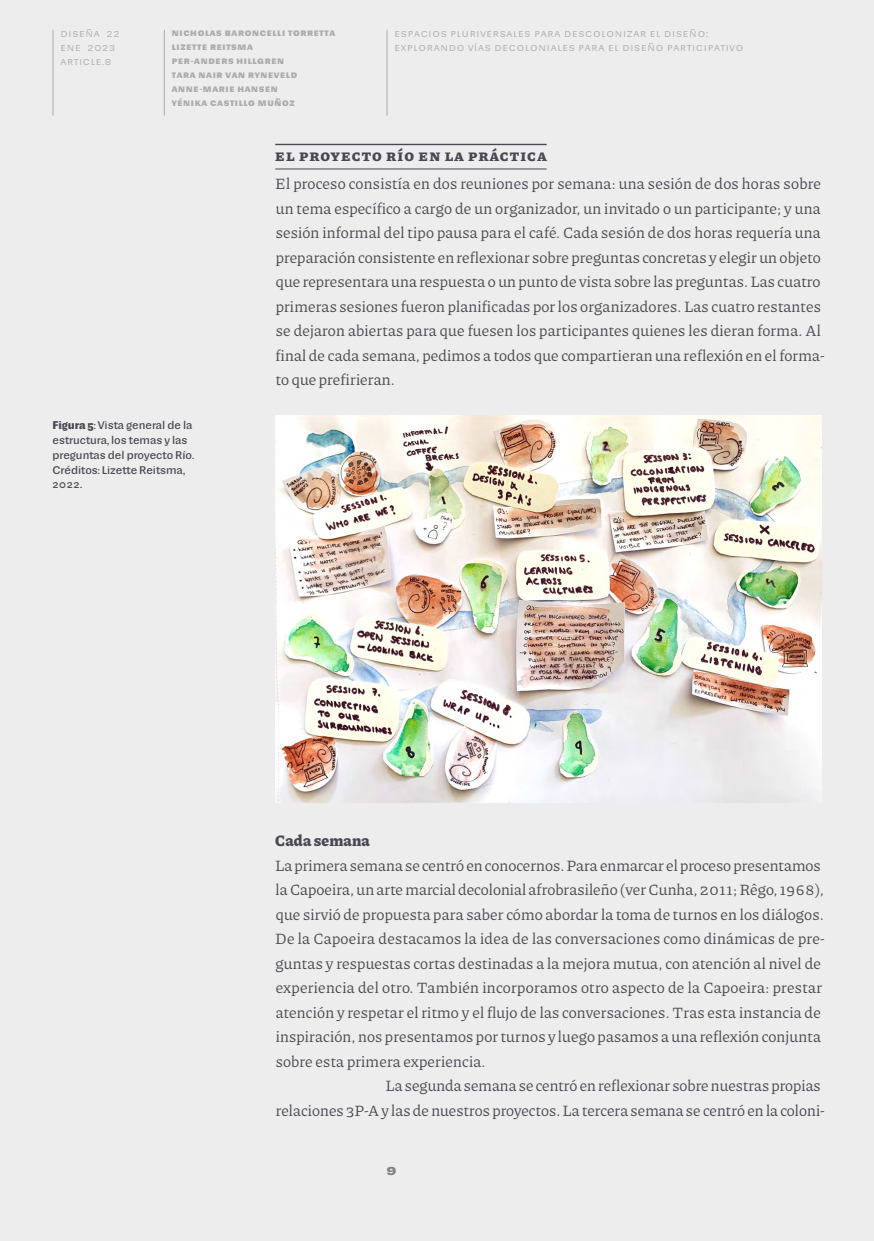
<style>
.page{position:relative;width:874px;height:1241px;background:#fff}
.page>*{position:absolute;margin:0;border:0;box-sizing:border-box;transform-origin:0 0}
.Texto_sin_sangría{font:15.75px/24.5px "Piazzolla";letter-spacing:.01em;color:#4c4651}
.Texto_con_sangría{font:15.75px/24.5px "Piazzolla";letter-spacing:.005em;color:#4c4651;text-align:right}
.Subtítulo_1{font:800 15.75px "Piazzolla";letter-spacing:.1em;color:#4c4651}
.Subtítulo_2{font:800 15.75px "Piazzolla";letter-spacing:.01em;color:#4c4651}
.t1{font:700 14px "Sudamerican Grotesk";color:#828282}
.t2{font:10.5px/14px "Sudamerican Grotesk";letter-spacing:.07em;color:#ababab}
.Pie_de_imagen{font:10.5px/14.7px "Sudamerican Grotesk";color:#4c4651}
.t3{font:700 9.62px/14px "Sudamerican Grotesk";letter-spacing:.07em;color:#ababab}
.s1{font-weight:700}
</style>
<div class="page">
<div style="left:0;top:0;width:873px;height:1240px;background:#ededed"></div>
<hr style="left:52px;top:30px;width:1px;height:85px;background:#ababab">
<hr style="left:164px;top:30px;width:1px;height:85px;background:#ababab">
<hr style="left:386px;top:30px;width:1px;height:85px;background:#ababab">
<hr style="left:275px;top:169px;width:271px;height:1px;background:#4c4651">
<hr style="left:275px;top:144px;width:271px;height:1px;background:#4c4651">
<img style="left:275px;top:415px;width:546px;height:386px">
<p class="t2" style="left:60px;top:26px;width:61px">Diseña 22 ene 2023 article.8</p>
<p class="t3" style="left:172px;top:25px;width:165px">Nicholas Baroncelli Torretta<br>Lizette Reitsma<br>Per-Anders Hillgren<br>Tara Nair van Ryneveld<br>Ann</p>
<p class="t3" style="left:172px;top:81px;width:124px;text-align:center">e-Marie Hansen<br>Yénika Castillo Muñoz</p>
<p class="t2" style="left:394px;top:26px;width:350px">Espacios plurive rsales para descolonizar e l dise ño:<br>Explorando vías de coloniales para e l dise ño participativo</p>
<p class="Subtítulo_1" style="left:275px;top:144px;width:272px">El proyecto Río en la práctica</p>
<p class="Texto_sin_sangría" style="left:275px;top:171px;width:550px">El proceso consistía en dos reuniones por semana: una sesión de dos horas sobre un tema específico a cargo de un organizador, un invitado o un participante; y una sesión informal del tipo pausa para el café. Cada sesión de dos horas requería una preparación consistente en reflexionar sobre preguntas concretas y elegir un objeto que representara una respuesta o un punto de vista sobre las preguntas. Las cuatro primeras sesiones fueron planificadas por los organizadores. Las cuatro restantes se dejaron abiertas para que fuesen los participantes quienes les dieran forma. Al final de cada semana, pedimos a todos que compartieran una reflexión en el forma&shy;to que prefirieran.</p>
<p class="Pie_de_imagen" style="left:52px;top:418px;width:143px"><span class="s1">Figura 5</span>: Vista general de la estructura, los temas y las preguntas del proyecto Río.<br>Créditos: Lizette Reitsma,<br>2022.</p>
<p class="Subtítulo_2" style="left:275px;top:829px;width:96px">Cada semana</p>
<p class="Texto_sin_sangría" style="left:275px;top:852px;width:550px">La primera semana se centró en conocernos. Para enmarcar el proceso presentamos la Capoeira, un arte marcial decolonial afrobrasileño (ver Cunha, 2011; Rêgo, 1968), que sirvió de propuesta para saber cómo abordar la toma de turnos en los diálogos.<br>De la Capoeira destacamos la idea de las conversaciones como dinámicas de pre&shy;guntas y respuestas cortas destinadas a la mejora mutua, con atención al nivel de experiencia del otro. También incorporamos otro aspecto de la Capoeira: prestar atención y respetar el ritmo y el flujo de las conversaciones. Tras esta instancia de inspiración, nos presentamos por turnos y luego pasamos a una reflexión conjunta sobre esta primera experiencia.</p>
<p class="Texto_con_sangría" style="left:275px;top:1072px;width:550px">La segunda semana se centró en reflexionar sobre nuestras propias<br>relaciones 3P-A y las de nuestros proyectos. La tercera semana se centró en la coloni-</p>
<p class="t1" style="left:386px;top:1158px;width:12px">9</p>
</div>
